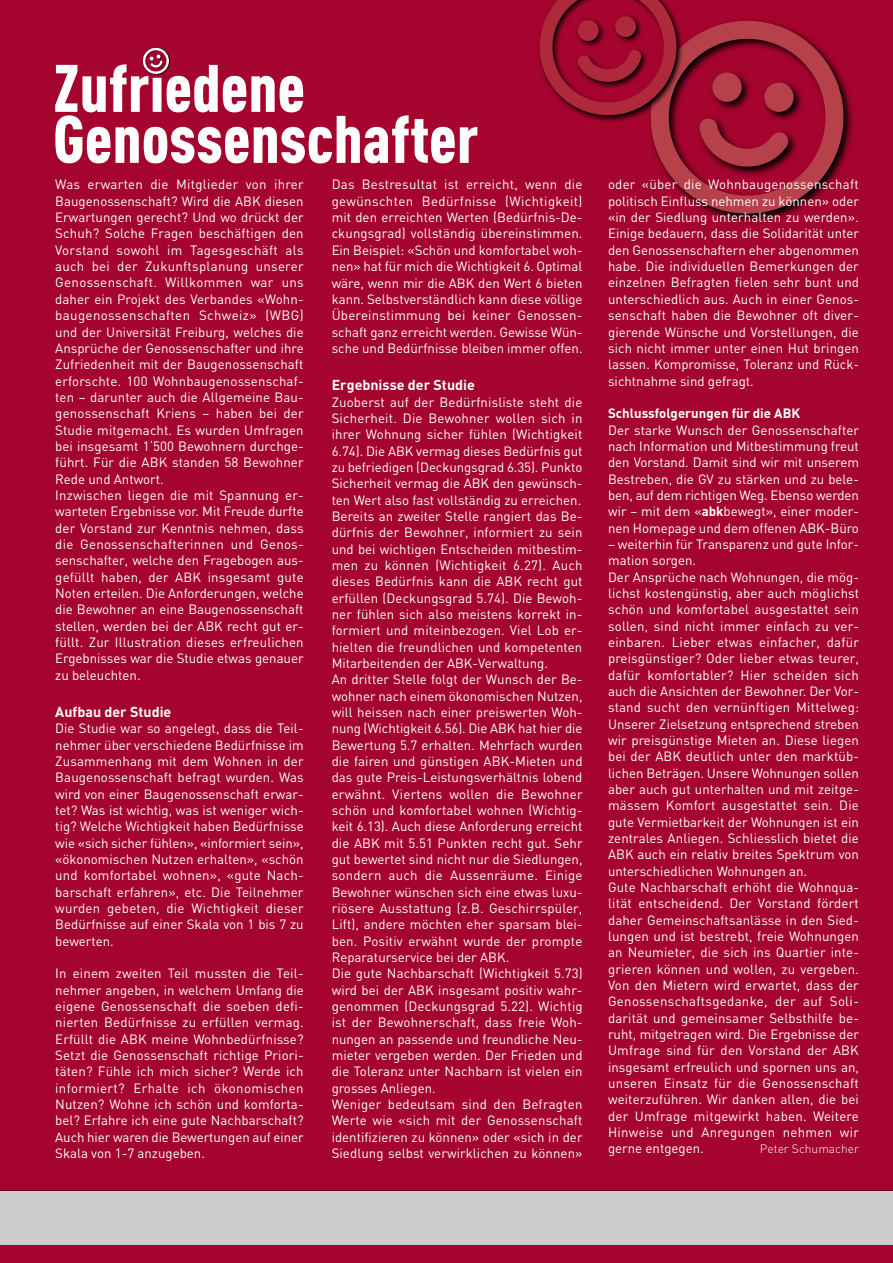
<style>
.page{position:relative;width:893px;height:1263px;background:#fff}
.page>*{position:absolute;margin:0;border:0;box-sizing:border-box;transform-origin:0 0}
.t1{font:700 14.25px "DIN";color:#fff}
.t2{font:13.35px/16.4px "DIN";letter-spacing:.005em;color:#fff;text-align:justify}
.t3{font:700 13.35px "DIN";color:#fff}
.t4{font:300 12px "DIN";color:#fff}
.s1{font-weight:700}
</style>
<div class="page">
<div style="left:0;top:0;width:893px;height:1191px;background:#a4042d"></div>
<div style="left:0;top:1191px;width:893px;height:72px;background:#cdcdcd"></div>
<div style="left:0;top:1246px;width:893px;height:17px;background:#a4042d"></div>
<svg style="left:712px;top:82px;width:141px;height:140px"></svg>
<svg style="left:55px;top:48px;width:422px;height:115px"></svg>
<svg style="left:540px;top:0;width:304px;height:214px"></svg>
<p class="t2" style="left:55px;top:176px;width:250px;text-align:left">Was erwarten die Mitglieder von ihrer Baugenossenschaft? Wird die ABK diesen Erwartungen gerecht? Und wo drückt der Schuh? Solche Fragen beschäftigen den Vorstand sowohl im Tagesgeschäft als auch bei der Zukunftsplanung unserer Genossenschaft. Willkommen war uns daher ein Projekt des Verbandes «Wohn&shy;baugenossenschaften Schweiz» (WBG) und der Universität Freiburg, welches die Ansprüche der Genossenschafter und ihre Zufriedenheit mit der Baugenossenschaft erforschte. 100 Wohnbaugenossenschaf&shy;ten – darunter auch die Allgemeine Bau&shy;genossenschaft Kriens – haben bei der Studie mitgemacht. Es wurden Umfragen bei insgesamt 1‘500 Bewohnern durchge&shy;führt. Für die ABK standen 58 Bewohner Rede und Antwort.<br>Inzwischen liegen die mit Spannung er&shy;warteten Ergebnisse vor. Mit Freude durfte der Vorstand zur Kenntnis nehmen, dass die Genossenschafterinnen und Genos&shy;senschafter, welche den Fragebogen aus&shy;gefüllt haben, der ABK insgesamt gute Noten erteilen. Die Anforderungen, welche die Bewohner an eine Baugenossenschaft stellen, werden bei der ABK recht gut er&shy;füllt. Zur Illustration dieses erfreulichen Ergebnisses war die Studie etwas genauer zu beleuchten.</p>
<p class="t1" style="left:55px;top:702px;width:118px">Aufbau der Studie</p>
<p class="t2" style="left:55px;top:720px;width:250px">Die Studie war so angelegt, dass die Teil&shy;nehmer über verschiedene Bedürfnisse im Zusammenhang mit dem Wohnen in der Baugenossenschaft befragt wurden. Was wird von einer Baugenossenschaft erwar&shy;tet? Was ist wichtig, was ist weniger wich&shy;tig? Welche Wichtigkeit haben Bedürfnisse wie «sich sicher fühlen», «informiert sein», «ökonomischen Nutzen erhalten», «schön und komfortabel wohnen», «gute Nach&shy;barschaft erfahren», etc. Die Teilnehmer wurden gebeten, die Wichtigkeit dieser Bedürfnisse auf einer Skala von 1 bis 7 zu bewerten.</p>
<p class="t2" style="left:55px;top:965px;width:250px">In einem zweiten Teil mussten die Teil&shy;nehmer angeben, in welchem Umfang die eigene Genossenschaft die soeben defi&shy;nierten Bedürfnisse zu erfüllen vermag.<br>Erfüllt die ABK meine Wohnbedürfnisse?<br>Setzt die Genossenschaft richtige Priori&shy;täten? Fühle ich mich sicher? Werde ich informiert? Erhalte ich ökonomischen Nutzen? Wohne ich schön und komforta&shy;bel? Erfahre ich eine gute Nachbarschaft?<br>Auch hier waren die Bewertungen auf einer Skala von 1-7 anzugeben.</p>
<p class="t2" style="left:332px;top:176px;width:252px">Das Bestresultat ist erreicht, wenn die gewünschten Bedürfnisse (Wichtigkeit) mit den erreichten Werten (Bedürfnis-De&shy;ckungsgrad) vollständig übereinstimmen.<br>Ein Beispiel: «Schön und komfortabel woh&shy;nen» hat für mich die Wichtigkeit 6. Optimal wäre, wenn mir die ABK den Wert 6 bieten kann. Selbstverständlich kann diese völlige Übereinstimmung bei keiner Genossen&shy;schaft ganz erreicht werden. Gewisse Wün&shy;sche und Bedürfnisse bleiben immer offen.</p>
<p class="t1" style="left:332px;top:376px;width:145px">Ergebnisse der Studie</p>
<p class="t2" style="left:332px;top:393px;width:253px;text-align:left">Zuoberst auf der Bedürfnisliste steht die Sicherheit. Die Bewohner wollen sich in ihrer Wohnung sicher fühlen (Wichtigkeit 6.74). Die ABK vermag dieses Bedürfnis gut zu befriedigen (Deckungsgrad 6.35). Punkto Sicherheit vermag die ABK den gewünsch&shy;ten Wert also fast vollständig zu erreichen.<br>Bereits an zweiter Stelle rangiert das Be&shy;dürfnis der Bewohner, informiert zu sein und bei wichtigen Entscheiden mitbestim&shy;men zu können (Wichtigkeit 6.27). Auch dieses Bedürfnis kann die ABK recht gut erfüllen (Deckungsgrad 5.74). Die Bewoh&shy;ner fühlen sich also meistens korrekt in&shy;formiert und miteinbezogen. Viel Lob er&shy;hielten die freundlichen und kompetenten Mitarbeitenden der ABK-Verwaltung.<br>An dritter Stelle folgt der Wunsch der Be&shy;wohner nach einem ökonomischen Nutzen, will heissen nach einer preiswerten Woh&shy;nung (Wichtigkeit 6.56). Die ABK hat hier die Bewertung 5.7 erhalten. Mehrfach wurden die fairen und günstigen ABK-Mieten und das gute Preis-Leistungsverhältnis lobend erwähnt. Viertens wollen die Bewohner schön und komfortabel wohnen (Wichtig&shy;keit 6.13). Auch diese Anforderung erreicht die ABK mit 5.51 Punkten recht gut. Sehr gut bewertet sind nicht nur die Siedlungen, sondern auch die Aussenräume. Einige Bewohner wünschen sich eine etwas luxu&shy;riösere Ausstattung (z.B. Geschirrspüler, Lift), andere möchten eher sparsam blei&shy;ben. Positiv erwähnt wurde der prompte Reparaturservice bei der ABK.<br>Die gute Nachbarschaft (Wichtigkeit 5.73) wird bei der ABK insgesamt positiv wahr&shy;genommen (Deckungsgrad 5.22). Wichtig ist der Bewohnerschaft, dass freie Woh&shy;nungen an passende und freundliche Neu&shy;mieter vergeben werden. Der Frieden und die Toleranz unter Nachbarn ist vielen ein grosses Anliegen.<br>Weniger bedeutsam sind den Befragten Werte wie «sich mit der Genossenschaft identifizieren zu können» oder «sich in der Siedlung selbst verwirklichen zu können»</p>
<p class="t2" style="left:608px;top:176px;width:253px">oder «über die Wohnbaugenossenschaft politisch Einfluss nehmen zu können» oder «in der Siedlung unterhalten zu werden».<br>Einige bedauern, dass die Solidarität unter den Genossenschaftern eher abgenommen habe. Die individuellen Bemerkungen der einzelnen Befragten fielen sehr bunt und unterschiedlich aus. Auch in einer Genos&shy;senschaft haben die Bewohner oft diver&shy;gierende Wünsche und Vorstellungen, die sich nicht immer unter einen Hut bringen lassen. Kompromisse, Toleranz und Rück&shy;sichtnahme sind gefragt.</p>
<p class="t3" style="left:608px;top:405px;width:194px">Schlussfolgerungen für die ABK</p>
<p class="t2" style="left:608px;top:421px;width:252px">Der starke Wunsch der Genossenschafter nach Information und Mitbestimmung freut den Vorstand. Damit sind wir mit unserem Bestreben, die GV zu stärken und zu bele&shy;ben, auf dem richtigen Weg. Ebenso werden wir – mit dem «<span class="s1">abk</span>bewegt», einer moder&shy;nen Homepage und dem offenen ABK-Büro</p>
<p class="t2" style="left:608px;top:536px;width:252px;text-align:left">– weiterhin für Transparenz und gute Infor&shy;mation sorgen.<br>Der Ansprüche nach Wohnungen, die mög&shy;lichst kostengünstig, aber auch möglichst schön und komfortabel ausgestattet sein sollen, sind nicht immer einfach zu ver&shy;einbaren. Lieber etwas einfacher, dafür preisgünstiger? Oder lieber etwas teurer, dafür komfortabler? Hier scheiden sich auch die Ansichten der Bewohner. Der Vor&shy;stand sucht den vernünftigen Mittelweg:<br>Unserer Zielsetzung entsprechend streben wir preisgünstige Mieten an. Diese liegen bei der ABK deutlich unter den marktüb&shy;lichen Beträgen. Unsere Wohnungen sollen aber auch gut unterhalten und mit zeitge&shy;mässem Komfort ausgestattet sein. Die gute Vermietbarkeit der Wohnungen ist ein zentrales Anliegen. Schliesslich bietet die ABK auch ein relativ breites Spektrum von unterschiedlichen Wohnungen an.<br>Gute Nachbarschaft erhöht die Wohnqua&shy;lität entscheidend. Der Vorstand fördert daher Gemeinschaftsanlässe in den Sied&shy;lungen und ist bestrebt, freie Wohnungen an Neumieter, die sich ins Quartier inte&shy;grieren können und wollen, zu vergeben.<br>Von den Mietern wird erwartet, dass der Genossenschaftsgedanke, der auf Soli&shy;darität und gemeinsamer Selbsthilfe be&shy;ruht, mitgetragen wird. Die Ergebnisse der Umfrage sind für den Vorstand der ABK insgesamt erfreulich und spornen uns an, unseren Einsatz für die Genossenschaft weiterzuführen. Wir danken allen, die bei der Umfrage mitgewirkt haben. Weitere Hinweise und Anregungen nehmen wir gerne entgegen.</p>
<p class="t4" style="left:760px;top:1142px;width:100px">Peter Schumacher</p>
</div>
